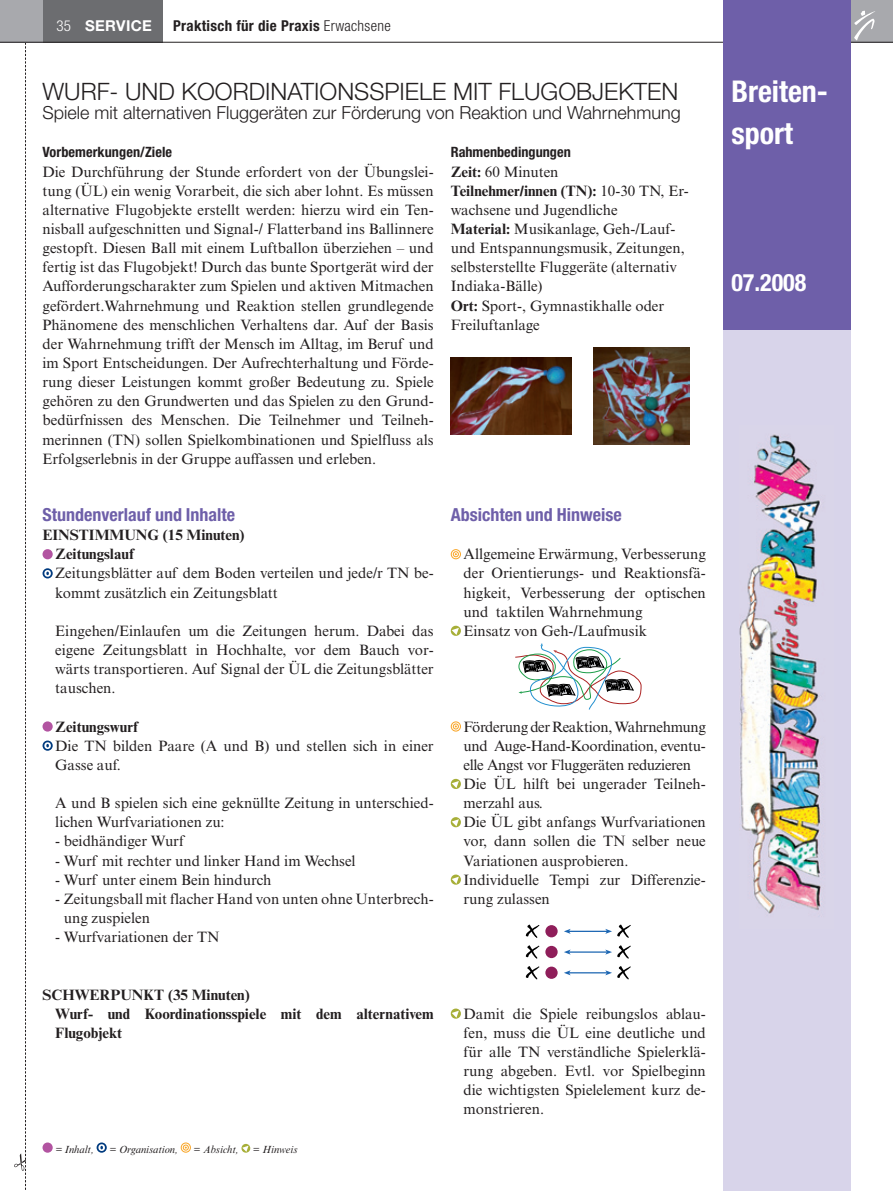
<style>
.page{position:relative;width:893px;height:1191px;background:#fff}
.page>*{position:absolute;margin:0;border:0;box-sizing:border-box;transform-origin:0 0}
.t1{font:700 condensed 30px/42px "Helvetica Neue LT Std";color:#fff}
.t2{font:300 24px "Helvetica Neue LT Std";color:#231f20}
.t3{font:700 condensed 24px "Helvetica Neue LT Std";color:#fff}
.t4{font:300 18px "Helvetica Neue LT Std";color:#231f20}
.t5{font:700 condensed 18px "Helvetica Neue LT Std";color:#6e5fa9}
.t6{font:15px/19.2px "Times New Roman MT Std";color:#231f20}
.t7{font:700 15px/19.2px "Times New Roman MT Std";color:#231f20}
.t8{font:700 condensed 15px "Helvetica Neue LT Std";letter-spacing:.02em;color:#231f20}
.t9{font:700 15px "Helvetica Neue LT Std";letter-spacing:.02em;color:#fff}
.t10{font:700 condensed 14.25px "Helvetica Neue LT Std";color:#231f20}
.t11{font:italic 10.5px "Times New Roman MT Std";color:#231f20}
.s1{font-weight:300;font-stretch:condensed}
.s2{font-weight:300}
.s3{font-weight:700}
</style>
<div class="page">
<svg style="left:451px;top:549px;width:10px;height:10px"></svg>
<svg style="left:450px;top:625px;width:11px;height:11px"></svg>
<svg style="left:451px;top:721px;width:10px;height:10px"></svg>
<svg style="left:450px;top:778px;width:11px;height:11px"></svg>
<svg style="left:450px;top:817px;width:11px;height:11px"></svg>
<svg style="left:450px;top:874px;width:11px;height:11px"></svg>
<svg style="left:450px;top:1008px;width:11px;height:11px"></svg>
<div style="left:43px;top:1142px;width:10px;height:10px;background:#b254a1;border-radius:50%"></div>
<svg style="left:97px;top:1142px;width:10px;height:10px"></svg>
<svg style="left:98px;top:1144px;width:7px;height:7px"></svg>
<svg style="left:181px;top:1142px;width:10px;height:10px"></svg>
<svg style="left:241px;top:1143px;width:10px;height:10px"></svg>
<div style="left:43px;top:549px;width:10px;height:10px;background:#b254a1;border-radius:50%"></div>
<svg style="left:43px;top:568px;width:10px;height:10px"></svg>
<svg style="left:44px;top:570px;width:7px;height:7px"></svg>
<div style="left:43px;top:721px;width:10px;height:10px;background:#b254a1;border-radius:50%"></div>
<svg style="left:43px;top:740px;width:10px;height:10px"></svg>
<svg style="left:44px;top:742px;width:7px;height:7px"></svg>
<svg style="left:515px;top:643px;width:127px;height:67px"></svg>
<svg style="left:526px;top:924px;width:13px;height:14px"></svg>
<div style="left:545px;top:925px;width:13px;height:12px;background:#8f1e5a;border-radius:50%"></div>
<hr style="left:569px;top:930px;width:38px;height:2px;background:#1d67b3">
<svg style="left:564px;top:929px;width:7px;height:5px"></svg>
<svg style="left:605px;top:924px;width:26px;height:14px"></svg>
<svg style="left:526px;top:945px;width:13px;height:13px"></svg>
<div style="left:545px;top:946px;width:13px;height:12px;background:#8f1e5a;border-radius:50%"></div>
<hr style="left:569px;top:951px;width:38px;height:1px;background:#1d67b3">
<svg style="left:564px;top:949px;width:7px;height:5px"></svg>
<svg style="left:605px;top:945px;width:26px;height:13px"></svg>
<svg style="left:526px;top:966px;width:13px;height:13px"></svg>
<div style="left:545px;top:966px;width:13px;height:13px;background:#8f1e5a;border-radius:50%"></div>
<hr style="left:569px;top:972px;width:38px;height:1px;background:#1d67b3">
<svg style="left:564px;top:970px;width:7px;height:5px"></svg>
<svg style="left:605px;top:966px;width:26px;height:13px"></svg>
<img style="left:451px;top:358px;width:120px;height:76px">
<img style="left:593px;top:348px;width:97px;height:96px">
<div style="left:850px;top:0;width:43px;height:43px;background:#a8a9ad"></div>
<svg style="left:854px;top:11px;width:21px;height:29px"></svg>
<div style="left:723px;top:0;width:127px;height:1191px;background:#d8d4ea"></div>
<img style="left:740px;top:434px;width:81px;height:480px">
<svg style="left:14px;top:43px;width:12px;height:1147px"></svg>
<div style="left:0;top:0;width:163px;height:43px;background:#6c6d70"></div>
<div style="left:0;top:0;width:43px;height:43px;background:#a8a9ad"></div>
<hr style="left:0;top:42px;width:893px;height:1px;background:#231f20">
<div style="left:723px;top:0;width:127px;height:330px;background:#6e5fa9"></div>
<p class="t9" style="left:56px;top:16px;width:97px"><span class="s1">35</span> SERVICE</p>
<p class="t8" style="left:173px;top:16px;width:219px">Praktisch für die Praxis <span class="s2">Erwachsene</span></p>
<h2 class="t2" style="left:43px;top:77px;width:637px">WURF- UND KOORDINATIONSSPIELE MIT FLUGOBJEKTEN</h2>
<p class="t4" style="left:43px;top:102px;width:640px">Spiele mit alternativen Fluggeräten zur Förderung von Reaktion und Wahrnehmung</p>
<p class="t10" style="left:43px;top:144px;width:131px">Vorbemerkungen/Ziele</p>
<p class="t6" style="left:43px;top:162px;width:393px;text-align:justify">Die Durchführung der Stunde erfordert von der Übungslei&shy;tung (ÜL) ein wenig Vorarbeit, die sich aber lohnt. Es müssen alternative Flugobjekte erstellt werden: hierzu wird ein Ten&shy;nisball aufgeschnitten und Signal-/ Flatterband ins Ballinnere gestopft. Diesen Ball mit einem Luftballon überziehen – und fertig ist das Flugobjekt! Durch das bunte Sportgerät wird der Aufforderungscharakter zum Spielen und aktiven Mitmachen gefördert.Wahrnehmung und Reaktion stellen grundlegende Phänomene des menschlichen Verhaltens dar. Auf der Basis der Wahrnehmung trifft der Mensch im Alltag, im Beruf und im Sport Entscheidungen. Der Aufrechterhaltung und Förde&shy;rung dieser Leistungen kommt großer Bedeutung zu. Spiele gehören zu den Grundwerten und das Spielen zu den Grund&shy;bedürfnissen des Menschen. Die Teilnehmer und Teilneh&shy;merinnen (TN) sollen Spielkombinationen und Spielfluss als Erfolgserlebnis in der Gruppe auffassen und erleben.</p>
<p class="t5" style="left:43px;top:504px;width:194px">Stundenverlauf und Inhalte</p>
<p class="t7" style="left:55px;top:525px;width:191px;text-indent:-13px">EINSTIMMUNG (15 Minuten)<br>Zeitungslauf</p>
<p class="t6" style="left:55px;top:564px;width:380px">Zeitungsblätter auf dem Boden verteilen und jede/r TN be&shy;kommt zusätzlich ein Zeitungsblatt</p>
<p class="t6" style="left:55px;top:621px;width:380px;text-align:justify">Eingehen/Einlaufen um die Zeitungen herum. Dabei das eigene Zeitungsblatt in Hochhalte, vor dem Bauch vor&shy;wärts transportieren. Auf Signal der ÜL die Zeitungsblätter tauschen.</p>
<p class="t7" style="left:55px;top:716px;width:84px">Zeitungswurf</p>
<p class="t6" style="left:55px;top:736px;width:380px">Die TN bilden Paare (A und B) und stellen sich in einer<br>Gasse auf.</p>
<p class="t6" style="left:55px;top:793px;width:380px">A und B spielen sich eine geknüllte Zeitung in unterschied&shy;lichen Wurfvariationen zu:</p>
<p class="t6" style="left:55px;top:831px;width:130px">- beidhändiger Wurf</p>
<p class="t6" style="left:55px;top:851px;width:302px">- Wurf mit rechter und linker Hand im Wechsel</p>
<p class="t6" style="left:55px;top:870px;width:218px">- Wurf unter einem Bein hindurch</p>
<p class="t6" style="left:64px;top:889px;width:371px;text-indent:-9px">- Zeitungsball mit flacher Hand von unten ohne Unterbrech&shy;ung zuspielen</p>
<p class="t6" style="left:55px;top:927px;width:166px">- Wurfvariationen der TN</p>
<p class="t10" style="left:451px;top:144px;width:122px">Rahmenbedingungen</p>
<p class="t6" style="left:451px;top:162px;width:240px"><span class="s3">Zeit:</span> 60 Minuten<br><span class="s3">Teilnehmer/innen (TN):</span> 10-30 TN, Er&shy;wachsene und Jugendliche<br><span class="s3">Material:</span> Musikanlage, Geh-/Lauf&shy;und Entspannungsmusik, Zeitungen, selbsterstellte Fluggeräte (alternativ<br>Indiaka-Bälle)<br><span class="s3">Ort:</span> Sport-, Gymnastikhalle oder<br>Freiluftanlage</p>
<p class="t5" style="left:451px;top:504px;width:173px">Absichten und Hinweise</p>
<p class="t6" style="left:463px;top:544px;width:244px">Allgemeine Erwärmung, Verbesserung der Orientierungs- und Reaktionsfä&shy;higkeit, Verbesserung der optischen und taktilen Wahrnehmung<br>Einsatz von Geh-/Laufmusik</p>
<p class="t6" style="left:463px;top:717px;width:244px">Förderung der Reaktion, Wahrnehmung und Auge-Hand-Koordination, eventu&shy;elle Angst vor Fluggeräten reduzieren<br>Die ÜL hilft bei ungerader Teilneh&shy;merzahl aus.<br>Die ÜL gibt anfangs Wurfvariationen vor, dann sollen die TN selber neue<br>Variationen ausprobieren.<br>Individuelle Tempi zur Differenzie&shy;rung zulassen</p>
<p class="t7" style="left:55px;top:984px;width:380px;text-indent:-13px">SCHWERPUNKT (35 Minuten)<br>Wurf- und Koordinationsspiele mit dem alternativem<br>Flugobjekt</p>
<p class="t11" style="left:55px;top:1143px;width:40px">= Inhalt,</p>
<p class="t11" style="left:109px;top:1143px;width:70px">= Organisation,</p>
<p class="t11" style="left:194px;top:1143px;width:47px">= Absicht,</p>
<p class="t11" style="left:253px;top:1143px;width:46px">= Hinweis</p>
<p class="t6" style="left:463px;top:1004px;width:244px;text-align:justify">Damit die Spiele reibungslos ablau&shy;fen, muss die ÜL eine deutliche und für alle TN verständliche Spielerklä&shy;rung abgeben. Evtl. vor Spielbeginn die wichtigsten Spielelement kurz de&shy;monstrieren.</p>
<h1 class="t1" style="left:731px;top:70px;width:98px">Breiten&shy;sport</h1>
<h2 class="t3" style="left:731px;top:268px;width:76px">07.2008</h2>
</div>
